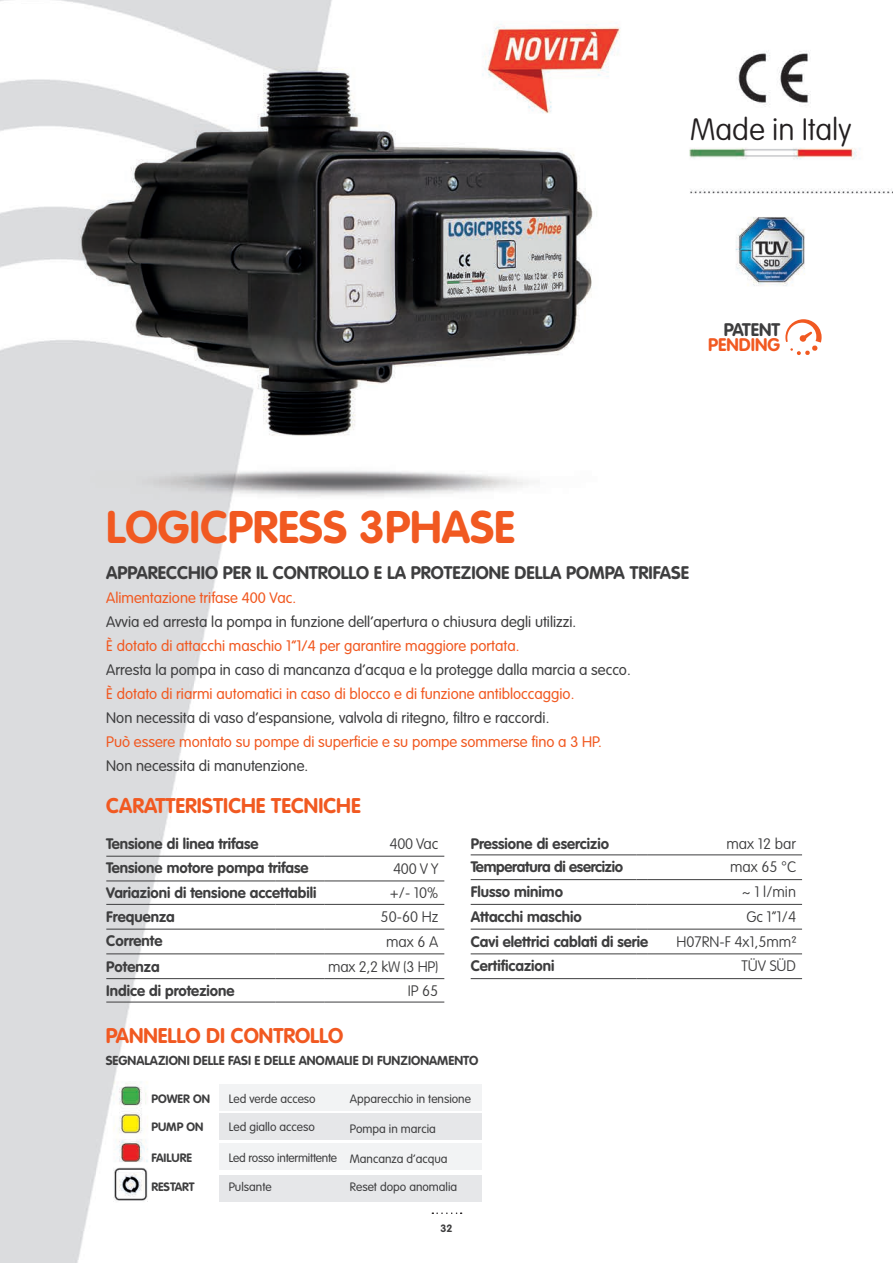
<style>
.page{position:relative;width:893px;height:1263px;background:#fff}
.page>*{position:absolute;margin:0;border:0;box-sizing:border-box;transform-origin:0 0}
.t1{font:700 45px "VAG Rounded";color:#f15921}
.t2{font:100 30.3px "VAG Rounded";color:#231f20}
.t3{font:700 21px "VAG Rounded";color:#f15921}
.t4{font:700 18px "VAG Rounded";color:#3e3e3f}
.t5{font:700 18px "VAG Rounded";color:#f15921}
.t6{font:300 15px "VAG Rounded";color:#3e3e3f}
.t7{font:300 15px "VAG Rounded";color:#f15921}
.t8{font:700 15px "VAG Rounded";color:#3e3e3f}
.t9{font:100 15px "VAG Rounded";color:#3e3e3f}
.t10{font:700 15px "VAG Rounded";letter-spacing:-.02em;color:#3e3e3f}
.t11{font:700 12.9px "VAG Rounded";color:#3e3e3f}
.t12{font:300 12px "VAG Rounded";color:#3e3e3f}
.t13{font:700 12px "VAG Rounded";color:#3e3e3f}
.t14{font:300 12px "VAG Rounded";letter-spacing:-.02em;color:#3e3e3f}
.t15{font:700 10.5px "VAG Rounded";color:#3e3e3f}
</style>
<div class="page">
<img style="left:0;top:0;width:893px;height:1263px">
<svg style="left:432px;top:1212px;width:30px;height:2px"></svg>
<hr style="left:106px;top:856px;width:169px;height:1px;background:#3e3e3f">
<hr style="left:275px;top:856px;width:50px;height:1px;background:#3e3e3f">
<hr style="left:106px;top:881px;width:169px;height:1px;background:#3e3e3f">
<hr style="left:275px;top:881px;width:50px;height:1px;background:#3e3e3f">
<hr style="left:106px;top:904px;width:169px;height:1px;background:#3e3e3f">
<hr style="left:275px;top:904px;width:50px;height:1px;background:#3e3e3f">
<hr style="left:325px;top:856px;width:119px;height:1px;background:#3e3e3f">
<hr style="left:325px;top:881px;width:119px;height:1px;background:#3e3e3f">
<hr style="left:325px;top:904px;width:119px;height:1px;background:#3e3e3f">
<hr style="left:106px;top:929px;width:169px;height:1px;background:#3e3e3f">
<hr style="left:275px;top:929px;width:50px;height:1px;background:#3e3e3f">
<hr style="left:325px;top:929px;width:119px;height:1px;background:#3e3e3f">
<hr style="left:106px;top:954px;width:169px;height:1px;background:#3e3e3f">
<hr style="left:275px;top:954px;width:50px;height:1px;background:#3e3e3f">
<hr style="left:106px;top:978px;width:169px;height:1px;background:#3e3e3f">
<hr style="left:275px;top:978px;width:50px;height:1px;background:#3e3e3f">
<hr style="left:325px;top:978px;width:119px;height:1px;background:#3e3e3f">
<hr style="left:106px;top:1002px;width:169px;height:1px;background:#3e3e3f">
<hr style="left:275px;top:1002px;width:50px;height:1px;background:#3e3e3f">
<hr style="left:325px;top:1002px;width:119px;height:1px;background:#3e3e3f">
<hr style="left:325px;top:954px;width:119px;height:1px;background:#3e3e3f">
<hr style="left:471px;top:855px;width:165px;height:1px;background:#3e3e3f">
<hr style="left:647px;top:855px;width:155px;height:1px;background:#3e3e3f">
<hr style="left:471px;top:879px;width:165px;height:1px;background:#3e3e3f">
<hr style="left:647px;top:879px;width:155px;height:1px;background:#3e3e3f">
<hr style="left:471px;top:904px;width:165px;height:1px;background:#3e3e3f">
<hr style="left:471px;top:929px;width:165px;height:1px;background:#3e3e3f">
<hr style="left:471px;top:954px;width:165px;height:1px;background:#3e3e3f">
<hr style="left:647px;top:954px;width:155px;height:1px;background:#3e3e3f">
<hr style="left:471px;top:978px;width:165px;height:1px;background:#3e3e3f">
<hr style="left:647px;top:978px;width:155px;height:1px;background:#3e3e3f">
<hr style="left:647px;top:904px;width:155px;height:1px;background:#3e3e3f">
<hr style="left:647px;top:929px;width:155px;height:1px;background:#3e3e3f">
<svg style="left:785px;top:319px;width:37px;height:37px"></svg>
<div style="left:219px;top:1113px;width:263px;height:27px;background:#e6e7e9"></div>
<div style="left:219px;top:1143px;width:263px;height:27px;background:#f2f3f4"></div>
<div style="left:219px;top:1084px;width:263px;height:27px;background:#f2f3f4"></div>
<div style="left:219px;top:1175px;width:263px;height:26px;background:#e6e7e9"></div>
<p class="t2" style="left:690px;top:113px;width:163px">Made in Italy</p>
<p class="t4" style="left:724px;top:320px;width:58px">PATENT</p>
<p class="t5" style="left:708px;top:335px;width:73px">PENDING</p>
<p class="t1" style="left:106px;top:501px;width:410px">LOGICPRESS 3PHASE</p>
<p class="t4" style="left:106px;top:562px;width:584px">APPARECCHIO PER IL CONTROLLO E LA PROTEZIONE DELLA POMPA TRIFASE</p>
<p class="t7" style="left:106px;top:589px;width:191px">Alimentazione trifase 400 Vac.</p>
<p class="t6" style="left:106px;top:613px;width:471px">Avvia ed arresta la pompa in funzione dell’apertura o chiusura degli utilizzi.</p>
<p class="t7" style="left:106px;top:637px;width:415px">È dotato di attacchi maschio 1”1/4 per garantire maggiore portata.</p>
<p class="t6" style="left:106px;top:661px;width:526px">Arresta la pompa in caso di mancanza d’acqua e la protegge dalla marcia a secco.</p>
<p class="t7" style="left:106px;top:685px;width:470px">È dotato di riarmi automatici in caso di blocco e di funzione antibloccaggio.</p>
<p class="t6" style="left:106px;top:709px;width:445px">Non necessita di vaso d’espansione, valvola di ritegno, filtro e raccordi.</p>
<p class="t7" style="left:106px;top:733px;width:497px">Può essere montato su pompe di superficie e su pompe sommerse fino a 3 HP.</p>
<p class="t6" style="left:106px;top:757px;width:203px">Non necessita di manutenzione.</p>
<p class="t3" style="left:106px;top:793px;width:256px">CARATTERISTICHE TECNICHE</p>
<p class="t8" style="left:106px;top:835px;width:154px">Tensione di linea trifase</p>
<p class="t9" style="left:390px;top:835px;width:50px">400 Vac</p>
<p class="t8" style="left:106px;top:859px;width:204px">Tensione motore pompa trifase</p>
<p class="t9" style="left:393px;top:860px;width:47px">400 V Y</p>
<p class="t8" style="left:106px;top:884px;width:212px">Variazioni di tensione accettabili</p>
<p class="t9" style="left:390px;top:884px;width:50px">+/- 10%</p>
<p class="t8" style="left:106px;top:907px;width:70px">Frequenza</p>
<p class="t9" style="left:381px;top:908px;width:59px">50-60 Hz</p>
<p class="t8" style="left:106px;top:932px;width:58px">Corrente</p>
<p class="t9" style="left:386px;top:933px;width:54px">max 6 A</p>
<p class="t8" style="left:106px;top:958px;width:55px">Potenza</p>
<p class="t9" style="left:328px;top:958px;width:112px">max 2,2 kW (3 HP)</p>
<p class="t8" style="left:106px;top:982px;width:130px">Indice di protezione</p>
<p class="t9" style="left:408px;top:982px;width:32px">IP 65</p>
<p class="t8" style="left:471px;top:835px;width:140px">Pressione di esercizio</p>
<p class="t9" style="left:726px;top:835px;width:71px">max 12 bar</p>
<p class="t10" style="left:471px;top:858px;width:154px">Temperatura di esercizio</p>
<p class="t9" style="left:730px;top:858px;width:67px">max 65 °C</p>
<p class="t8" style="left:471px;top:883px;width:94px">Flusso minimo</p>
<p class="t9" style="left:742px;top:883px;width:56px">~ 1 l/min</p>
<p class="t8" style="left:471px;top:907px;width:113px">Attacchi maschio</p>
<p class="t9" style="left:746px;top:908px;width:51px">Gc 1”1/4</p>
<p class="t8" style="left:471px;top:932px;width:179px">Cavi elettrici cablati di serie</p>
<p class="t9" style="left:676px;top:933px;width:122px">H07RN-F 4x1,5mm²</p>
<p class="t8" style="left:471px;top:957px;width:85px">Certificazioni</p>
<p class="t9" style="left:741px;top:957px;width:56px">TÜV SÜD</p>
<p class="t3" style="left:106px;top:1023px;width:239px">PANNELLO DI CONTROLLO</p>
<p class="t11" style="left:106px;top:1053px;width:374px">SEGNALAZIONI DELLE FASI E DELLE ANOMALIE DI FUNZIONAMENTO</p>
<p class="t13" style="left:151px;top:1091px;width:60px">POWER ON</p>
<p class="t13" style="left:151px;top:1120px;width:54px">PUMP ON</p>
<p class="t13" style="left:151px;top:1151px;width:42px">FAILURE</p>
<p class="t13" style="left:151px;top:1180px;width:45px">RESTART</p>
<p class="t12" style="left:229px;top:1092px;width:88px">Led verde acceso</p>
<p class="t12" style="left:229px;top:1120px;width:88px">Led giallo acceso</p>
<p class="t14" style="left:229px;top:1151px;width:110px">Led rosso intermittente</p>
<p class="t12" style="left:229px;top:1180px;width:44px">Pulsante</p>
<p class="t12" style="left:350px;top:1092px;width:123px">Apparecchio in tensione</p>
<p class="t12" style="left:350px;top:1122px;width:87px">Pompa in marcia</p>
<p class="t12" style="left:350px;top:1152px;width:99px">Mancanza d’acqua</p>
<p class="t12" style="left:350px;top:1180px;width:109px">Reset dopo anomalia</p>
<p class="t15" style="left:440px;top:1222px;width:14px">32</p>
</div>
